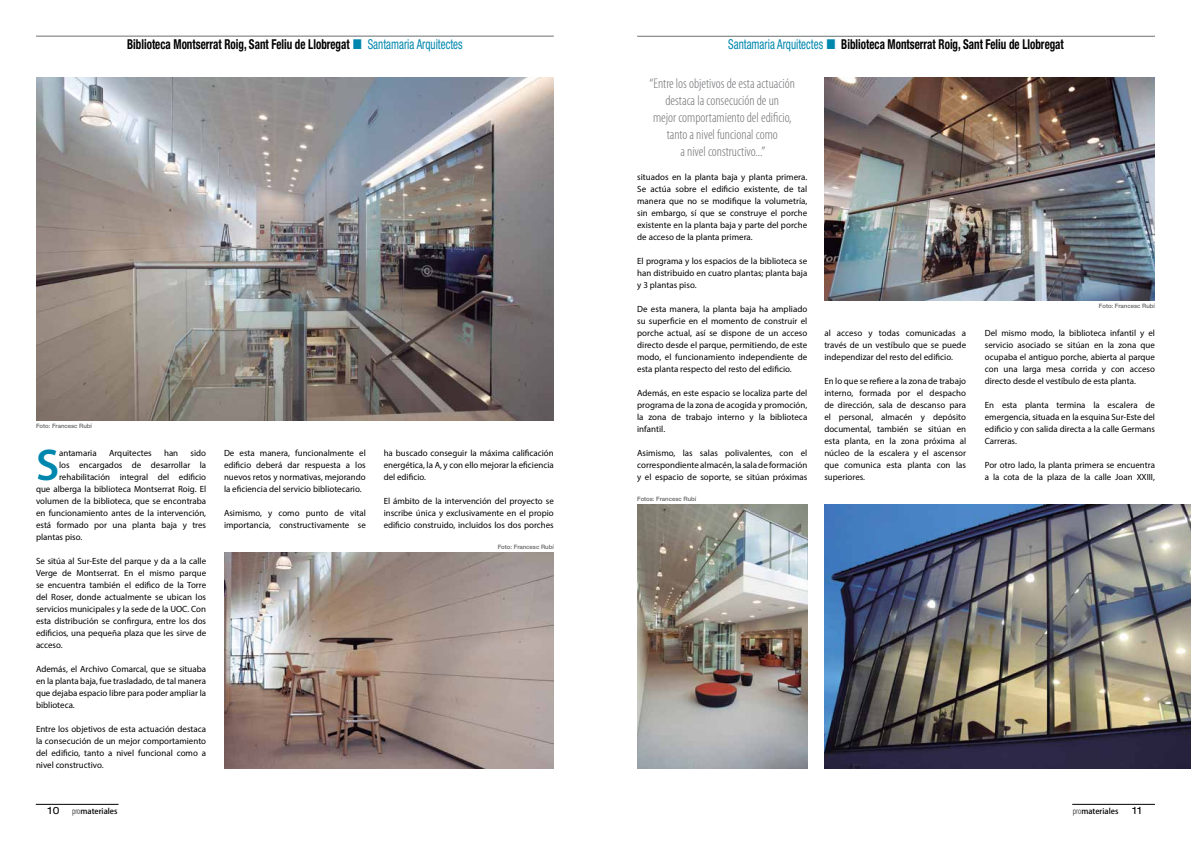
<style>
.page{position:relative;width:1191px;height:842px;background:#fff}
.page>*{position:absolute;margin:0;border:0;box-sizing:border-box;transform-origin:0 0}
.t1{font:600 44.6px "Myriad Pro";color:#0087ae}
.t2{font:300 condensed 14px/17px "Myriad Pro";color:#6d6e71;text-align:center}
.t3{font:700 condensed 13.6px "Helvetica Neue";color:#000;scale:.81 1}
.t4{font:expanded 10px "Helvetica Neue";color:#000}
.t5{font:9px/12px "Myriad Pro";color:#000;text-align:justify}
.t6{font:500 7.8px "Koz Go Std";color:#000}
.t7{font:500 6px "Helvetica Neue";color:#636466}
.s1{font-family:"Arial Narrow";font-weight:400;font-stretch:normal;font-size:21px;color:#0087ae}
.s2{font-weight:400;color:#0087ae}
.s3{font-family:"Myriad Pro";font-weight:300;font-stretch:condensed;font-size:9.1px}
</style>
<div class="page">
<hr style="left:1072px;top:804px;width:83px;height:1px;background:#000">
<hr style="left:36px;top:804px;width:82px;height:1px;background:#000">
<img style="left:36px;top:78px;width:518px;height:343px">
<hr style="left:36px;top:36px;width:518px;height:1px;background:#6d6e71">
<img style="left:224px;top:552px;width:330px;height:216px">
<hr style="left:637px;top:36px;width:518px;height:1px;background:#6d6e71">
<img style="left:824px;top:78px;width:331px;height:222px">
<img style="left:824px;top:504px;width:367px;height:264px">
<img style="left:637px;top:504px;width:170px;height:264px">
<h3 class="t3" style="left:127px;top:36px;width:416px">Biblioteca Montserrat Roig, Sant Feliu de Llobregat <span class="s1">■</span> <span class="s2">Santamaria Arquitectes</span></h3>
<p class="t7" style="left:36px;top:423px;width:58px">Foto: Francesc Rubí</p>
<h1 class="t1" style="left:36px;top:437px;width:25px">S</h1>
<p class="t5" style="left:59px;top:447px;width:39px">antamaria</p>
<p class="t5" style="left:109px;top:447px;width:44px">Arquitectes</p>
<p class="t5" style="left:164px;top:447px;width:16px">han</p>
<p class="t5" style="left:191px;top:447px;width:17px">sido</p>
<p class="t5" style="left:59px;top:459px;width:148px">los encargados de desarrollar la</p>
<p class="t5" style="left:59px;top:471px;width:148px">rehabilitación integral del edificio</p>
<p class="t5" style="left:36px;top:483px;width:172px">que alberga la biblioteca Montserrat Roig. El</p>
<p class="t5" style="left:36px;top:495px;width:172px">volumen de la biblioteca, que se encontraba</p>
<p class="t5" style="left:36px;top:507px;width:172px">en funcionamiento antes de la intervención,</p>
<p class="t5" style="left:36px;top:519px;width:172px">está formado por una planta baja y tres</p>
<p class="t5" style="left:36px;top:531px;width:48px">plantas piso.</p>
<p class="t5" style="left:36px;top:555px;width:172px">Se sitúa al Sur-Este del parque y da a la calle Verge de Montserrat. En el mismo parque se encuentra también el edifico de la Torre del Roser, donde actualmente se ubican los servicios municipales y la sede de la UOC. Con esta distribución se confirgura, entre los dos edificios, una pequeña plaza que les sirve de acceso.</p>
<p class="t5" style="left:36px;top:663px;width:172px">Además, el Archivo Comarcal, que se situaba en la planta baja, fue trasladado, de tal manera que dejaba espacio libre para poder ampliar la biblioteca.</p>
<p class="t5" style="left:36px;top:723px;width:172px">Entre los objetivos de esta actuación destaca la consecución de un mejor comportamiento del edificio, tanto a nivel funcional como a nivel constructivo.</p>
<p class="t5" style="left:224px;top:447px;width:143px">De esta manera, funcionalmente el edificio deberá dar respuesta a los nuevos retos y normativas, mejorando la eficiencia del servicio bibliotecario.</p>
<p class="t5" style="left:224px;top:507px;width:143px">Asimismo, y como punto de vital importancia, constructivamente se</p>
<p class="t5" style="left:384px;top:447px;width:172px">ha buscado conseguir la máxima calificación energética, la A, y con ello mejorar la eficiencia del edificio.</p>
<p class="t5" style="left:384px;top:495px;width:172px">El ámbito de la intervención del proyecto se inscribe única y exclusivamente en el propio edificio construido, incluidos los dos porches</p>
<p class="t7" style="left:498px;top:543px;width:58px">Foto: Francesc Rubí</p>
<h3 class="t3" style="left:728px;top:36px;width:416px"><span class="s2">Santamaria Arquitectes</span> <span class="s1">■</span> Biblioteca Montserrat Roig, Sant Feliu de Llobregat</h3>
<h2 class="t2" style="left:649px;top:75px;width:147px">“Entre los objetivos de esta actuación destaca la consecución de un<br>mejor comportamiento del edificio, tanto a nivel funcional como<br>a nivel constructivo...”</h2>
<p class="t5" style="left:637px;top:171px;width:172px">situados en la planta baja y planta primera.<br>Se actúa sobre el edificio existente, de tal manera que no se modifique la volumetría, sin embargo, sí que se construye el porche existente en la planta baja y parte del porche de acceso de la planta primera.</p>
<p class="t5" style="left:637px;top:255px;width:172px">El programa y los espacios de la biblioteca se han distribuido en cuatro plantas; planta baja y 3 plantas piso.</p>
<p class="t5" style="left:637px;top:303px;width:172px">De esta manera, la planta baja ha ampliado su superficie en el momento de construir el porche actual, así se dispone de un acceso directo desde el parque, permitiendo, de este modo, el funcionamiento independiente de esta planta respecto del resto del edificio.</p>
<p class="t5" style="left:637px;top:387px;width:172px">Además, en este espacio se localiza parte del programa de la zona de acogida y promoción, la zona de trabajo interno y la biblioteca infantil.</p>
<p class="t5" style="left:637px;top:447px;width:172px">Asimismo, las salas polivalentes, con el correspondiente almacén, la sala de formación y el espacio de soporte, se sitúan próximas</p>
<p class="t7" style="left:637px;top:495px;width:61px">Fotos: Francesc Rubí</p>
<p class="t5" style="left:824px;top:327px;width:143px">al acceso y todas comunicadas a través de un vestíbulo que se puede independizar del resto del edificio.</p>
<p class="t5" style="left:824px;top:375px;width:143px">En lo que se refiere a la zona de trabajo interno, formada por el despacho de dirección, sala de descanso para el personal, almacén y depósito documental, también se sitúan en esta planta, en la zona próxima al núcleo de la escalera y el ascensor que comunica esta planta con las superiores.</p>
<p class="t7" style="left:1099px;top:302px;width:58px">Foto: Francesc Rubí</p>
<p class="t5" style="left:984px;top:327px;width:172px">Del mismo modo, la biblioteca infantil y el servicio asociado se sitúan en la zona que ocupaba el antiguo porche, abierta al parque con una larga mesa corrida y con acceso directo desde el vestíbulo de esta planta.</p>
<p class="t5" style="left:984px;top:399px;width:172px">En esta planta termina la escalera de emergencia, situada en la esquina Sur-Este del edificio y con salida directa a la calle Germans Carreras.</p>
<p class="t5" style="left:984px;top:459px;width:172px">Por otro lado, la planta primera se encuentra a la cota de la plaza de la calle Joan XXIII,</p>
<p class="t4" style="left:48px;top:804px;width:13px">10</p>
<p class="t6" style="left:72px;top:806px;width:47px"><span class="s3">pro</span>materiales</p>
<p class="t6" style="left:1073px;top:806px;width:47px"><span class="s3">pro</span>materiales</p>
<p class="t4" style="left:1132px;top:804px;width:11px">11</p>
</div>
